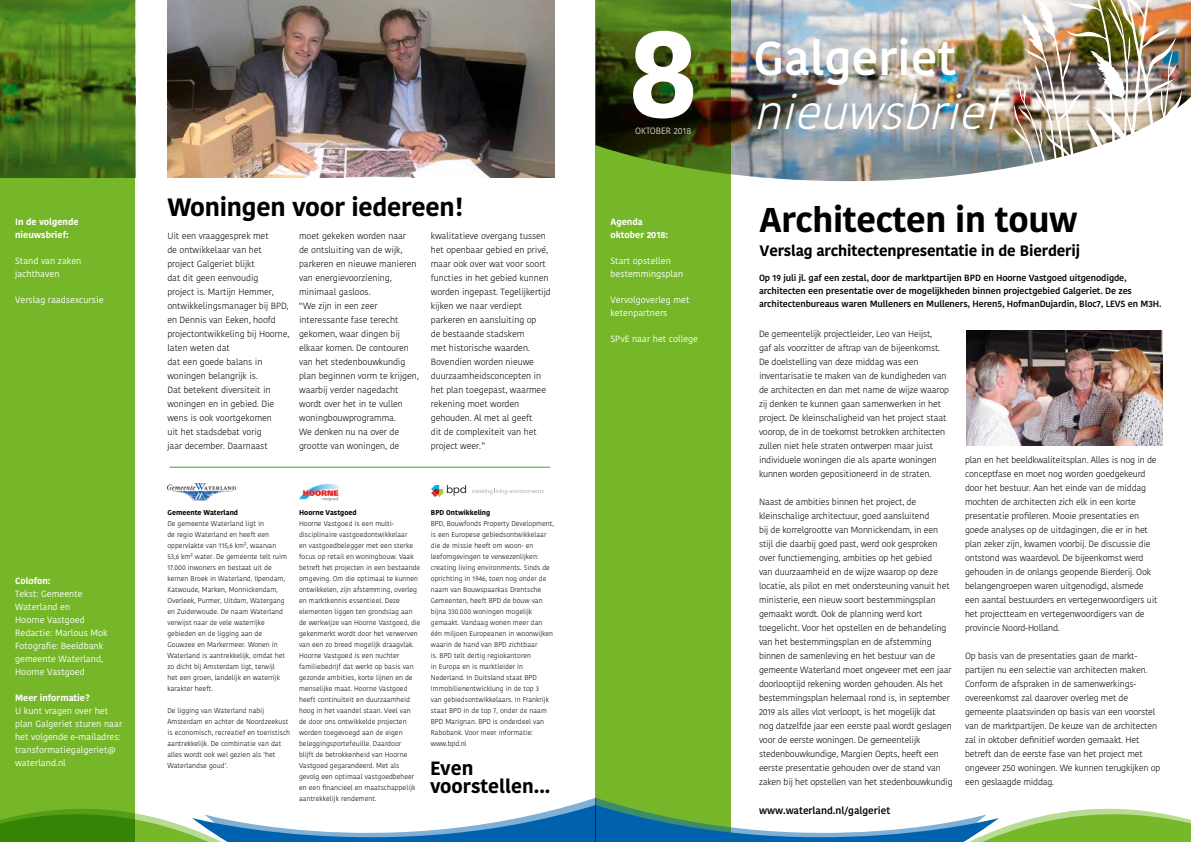
<style>
.page{position:relative;width:1191px;height:842px;background:#fff}
.page>*{position:absolute;margin:0;border:0;box-sizing:border-box;transform-origin:0 0}
.t1{font:700 126.9px "Kohinoor Devanagari";color:#fff}
.t2{font:italic 300 47.4px "Kohinoor Devanagari";color:#fff}
.t3{font:600 47.4px "Kohinoor Devanagari";color:#fff}
.t4{font:700 34.3px "Kohinoor Devanagari";letter-spacing:-.01em;color:#000}
.t5{font:700 25px "Kohinoor Devanagari";letter-spacing:-.01em;color:#000}
.t6{font:700 19.2px/18px "Kohinoor Devanagari";color:#000}
.t7{font:700 15px "Kohinoor Devanagari";letter-spacing:-.01em;color:#000}
.t8{font:600 10px "Kohinoor Devanagari";color:#000}
.t9{font:300 9px/14px "Kohinoor Devanagari";letter-spacing:-.02em;color:#000}
.t10{font:9px/13px "Kohinoor Devanagari";color:#fff}
.t11{font:600 9px/13px "Kohinoor Devanagari";letter-spacing:-.01em;color:#000}
.t12{font:700 9px/13px "Kohinoor Devanagari";color:#fff}
.t13{font:300 9px "Kohinoor Devanagari";color:#fff}
.t14{font:300 7px/11px "Kohinoor Devanagari";color:#000}
.t15{font:700 7px "Kohinoor Devanagari";color:#000}
</style>
<div class="page">
<img style="left:730px;top:0;width:461px;height:181px">
<svg style="left:595px;top:0;width:135px;height:785px;background:#68a023"></svg>
<img style="left:1013px;top:0;width:168px;height:181px">
<svg style="left:0;top:0;width:135px;height:785px;background:#6ca925"></svg>
<img style="left:299px;top:484px;width:41px;height:16px">
<svg style="left:472px;top:488px;width:72px;height:6px"></svg>
<svg style="left:431px;top:485px;width:35px;height:12px"></svg>
<img style="left:167px;top:483px;width:68px;height:18px">
<hr style="left:170px;top:467px;width:380px;height:1px;background:#3fa535">
<svg style="left:0;top:785px;width:1191px;height:57px"></svg>
<img style="left:167px;top:0;width:387px;height:177px">
<img style="left:966px;top:331px;width:196px;height:115px">
<p class="t12" style="left:15px;top:216px;width:65px">In de volgende nieuwsbrief:</p>
<p class="t10" style="left:15px;top:255px;width:68px">Stand van zaken jachthaven</p>
<p class="t10" style="left:15px;top:294px;width:90px">Verslag raadsexcursie</p>
<p class="t12" style="left:15px;top:574px;width:37px">Colofon:</p>
<p class="t10" style="left:15px;top:587px;width:94px">Tekst: Gemeente<br>Waterland en<br>Hoorne Vastgoed<br>Redactie: Marlous Mok<br>Fotografie: Beeldbank gemeente Waterland,<br>Hoorne Vastgoed</p>
<p class="t12" style="left:15px;top:691px;width:76px">Meer informatie?</p>
<p class="t10" style="left:15px;top:704px;width:109px">U kunt vragen over het plan Galgeriet sturen naar het volgende e-mailadres: transformatiegalgeriet@ waterland.nl</p>
<h3 class="t5" style="left:167px;top:193px;width:297px">Woningen voor iedereen!</h3>
<p class="t9" style="left:167px;top:229px;width:103px">Uit een vraaggesprek met</p>
<p class="t9" style="left:299px;top:229px;width:121px">moet gekeken worden naar<br>de ontsluiting van de wijk, parkeren en nieuwe manieren van energievoorziening, minimaal gasloos.<br>“We zijn in een zeer interessante fase terecht gekomen, waar dingen bij elkaar komen. De contouren van het stedenbouwkundig plan beginnen vorm te krijgen, waarbij verder nagedacht wordt over het in te vullen woningbouwprogramma.<br>We denken nu na over de grootte van woningen, de</p>
<p class="t9" style="left:431px;top:229px;width:121px">kwalitatieve overgang tussen het openbaar gebied en privé, maar ook over wat voor soort functies in het gebied kunnen worden ingepast. Tegelijkertijd kijken we naar verdiept parkeren en aansluiting op<br>de bestaande stadskern<br>met historische waarden.<br>Bovendien worden nieuwe duurzaamheidsconcepten in het plan toegepast, waarmee rekening moet worden gehouden. Al met al geeft<br>dit de complexiteit van het project weer.”</p>
<p class="t9" style="left:167px;top:243px;width:124px">de ontwikkelaar van het project Galgeriet blijkt<br>dat dit geen eenvoudig<br>project is. Martijn Hemmer, ontwikkelingsmanager bij BPD, en Dennis van Eeken, hoofd projectontwikkeling bij Hoorne, laten weten dat<br>dat een goede balans in woningen belangrijk is.<br>Dat betekent diversiteit in woningen en in gebied. Die wens is ook voortgekomen<br>uit het stadsdebat vorig<br>jaar december. Daarnaast</p>
<p class="t15" style="left:167px;top:509px;width:72px">Gemeente Waterland</p>
<p class="t14" style="left:167px;top:518px;width:121px">De gemeente Waterland ligt in<br>de regio Waterland en heeft een oppervlakte van 115,6 km², waarvan 53,6 km² water. De gemeente telt ruim 17.000 inwoners en bestaat uit de kernen Broek in Waterland, Ilpendam, Katwoude, Marken, Monnickendam, Overleek, Purmer, Uitdam, Watergang en Zuiderwoude. De naam Waterland verwijst naar de vele waterrijke gebieden en de ligging aan de Gouwzee en Markermeer. Wonen in Waterland is aantrekkelijk, omdat het zo dicht bij Amsterdam ligt, terwijl<br>het een groen, landelijk en waterrijk karakter heeft.</p>
<p class="t14" style="left:167px;top:705px;width:124px">De ligging van Waterland nabij Amsterdam en achter de Noordzeekust is economisch, recreatief en toeristisch aantrekkelijk. De combinatie van dat alles wordt ook wel gezien als ‘het Waterlandse goud’.</p>
<p class="t15" style="left:299px;top:509px;width:59px">Hoorne Vastgoed</p>
<p class="t14" style="left:299px;top:518px;width:123px">Hoorne Vastgoed is een multi&shy;disciplinaire vastgoedontwikkelaar<br>en vastgoedbelegger met een sterke focus op retail en woningbouw. Vaak betreft het projecten in een bestaande omgeving. Om die optimaal te kunnen ontwikkelen, zijn afstemming, overleg en marktkennis essentieel. Deze elementen liggen ten grondslag aan de werkwijze van Hoorne Vastgoed, die gekenmerkt wordt door het verwerven van een zo breed mogelijk draagvlak.<br>Hoorne Vastgoed is een nuchter familiebedrijf dat werkt op basis van gezonde ambities, korte lijnen en de menselijke maat. Hoorne Vastgoed heeft continuïteit en duurzaamheid hoog in het vaandel staan. Veel van<br>de door ons ontwikkelde projecten worden toegevoegd aan de eigen beleggingsportefeuille. Daardoor<br>blijft de betrokkenheid van Hoorne Vastgoed gegarandeerd. Met als gevolg een optimaal vastgoedbeheer en een financieel en maatschappelijk aantrekkelijk rendement.</p>
<p class="t15" style="left:431px;top:509px;width:61px">BPD Ontwikkeling</p>
<p class="t14" style="left:431px;top:518px;width:125px">BPD, Bouwfonds Property Development, is een Europese gebiedsontwikkelaar die de missie heeft om woon- en leefomgevingen te verwezenlijken: creating living environments. Sinds de oprichting in 1946, toen nog onder de naam van Bouwspaarkas Drentsche Gemeenten, heeft BPD de bouw van bijna 330.000 woningen mogelijk gemaakt. Vandaag wonen meer dan één miljoen Europeanen in woonwijken waarin de hand van BPD zichtbaar<br>is. BPD telt dertig regiokantoren<br>in Europa en is marktleider in Nederland. In Duitsland staat BPD Immobilienentwicklung in de top 3<br>van gebiedsontwikkelaars. In Frankrijk staat BPD in de top 7, onder de naam BPD Marignan. BPD is onderdeel van Rabobank. Voor meer informatie: www.bpd.nl</p>
<h3 class="t6" style="left:430px;top:759px;width:122px">Even voorstellen...</h3>
<h1 class="t1" style="left:627px;top:-1px;width:73px">8</h1>
<p class="t13" style="left:635px;top:126px;width:58px">OKTOBER 2018</p>
<p class="t12" style="left:610px;top:216px;width:59px">Agenda oktober 2018:</p>
<p class="t10" style="left:610px;top:255px;width:74px">Start opstellen bestemmingsplan</p>
<p class="t10" style="left:610px;top:294px;width:80px">Vervolgoverleg met ketenpartners</p>
<p class="t10" style="left:610px;top:333px;width:89px">SPvE naar het college</p>
<h2 class="t3" style="left:753px;top:31px;width:204px">Galgeriet</h2>
<h2 class="t2" style="left:753px;top:85px;width:265px">nieuwsbrief</h2>
<h3 class="t4" style="left:759px;top:200px;width:320px">Architecten in touw</h3>
<h3 class="t7" style="left:759px;top:242px;width:322px">Verslag architectenpresentatie in de Bierderij</h3>
<p class="t11" style="left:759px;top:272px;width:404px">Op 19 juli jl. gaf een zestal, door de marktpartijen BPD en Hoorne Vastgoed uitgenodigde, architecten een presentatie over de mogelijkheden binnen projectgebied Galgeriet. De zes architectenbureaus waren Mulleners en Mulleners, Heren5, HofmanDujardin, Bloc7, LEVS en M3H.</p>
<p class="t9" style="left:759px;top:327px;width:191px">De gemeentelijk projectleider, Leo van Heijst,<br>gaf als voorzitter de aftrap van de bijeenkomst.<br>De doelstelling van deze middag was een inventarisatie te maken van de kundigheden van de architecten en dan met name de wijze waarop zij denken te kunnen gaan samenwerken in het project. De kleinschaligheid van het project staat voorop, de in de toekomst betrokken architecten zullen niet hele straten ontwerpen maar juist individuele woningen die als aparte woningen kunnen worden gepositioneerd in de straten.</p>
<p class="t9" style="left:759px;top:495px;width:195px">Naast de ambities binnen het project, de kleinschalige architectuur, goed aansluitend<br>bij de korrelgrootte van Monnickendam, in een stijl die daarbij goed past, werd ook gesproken over functiemenging, ambities op het gebied<br>van duurzaamheid en de wijze waarop op deze locatie, als pilot en met ondersteuning vanuit het ministerie, een nieuw soort bestemmingsplan gemaakt wordt. Ook de planning werd kort toegelicht. Voor het opstellen en de behandeling van het bestemmingsplan en de afstemming binnen de samenleving en het bestuur van de gemeente Waterland moet ongeveer met een jaar doorlooptijd rekening worden gehouden. Als het bestemmingsplan helemaal rond is, in september 2019 als alles vlot verloopt, is het mogelijk dat nog datzelfde jaar een eerste paal wordt geslagen voor de eerste woningen. De gemeentelijk stedenbouwkundige, Margien Oepts, heeft een eerste presentatie gehouden over de stand van zaken bij het opstellen van het stedenbouwkundig</p>
<p class="t8" style="left:759px;top:805px;width:133px">www.waterland.nl/galgeriet</p>
<p class="t9" style="left:965px;top:453px;width:194px">plan en het beeldkwaliteitsplan. Alles is nog in de conceptfase en moet nog worden goedgekeurd door het bestuur. Aan het einde van de middag mochten de architecten zich elk in een korte presentatie profileren. Mooie presentaties en goede analyses op de uitdagingen, die er in het plan zeker zijn, kwamen voorbij. De discussie die ontstond was waardevol. De bijeenkomst werd gehouden in de onlangs geopende Bierderij. Ook belangengroepen waren uitgenodigd, alsmede een aantal bestuurders en vertegenwoordigers uit het projectteam en vertegenwoordigers van de provincie Noord-Holland.</p>
<p class="t9" style="left:965px;top:649px;width:197px">Op basis van de presentaties gaan de markt&shy;partijen nu een selectie van architecten maken.<br>Conform de afspraken in de samenwerkings&shy;overeenkomst zal daarover overleg met de gemeente plaatsvinden op basis van een voorstel van de marktpartijen. De keuze van de architecten zal in oktober definitief worden gemaakt. Het betreft dan de eerste fase van het project met ongeveer 250 woningen. We kunnen terugkijken op een geslaagde middag.</p>
</div>
